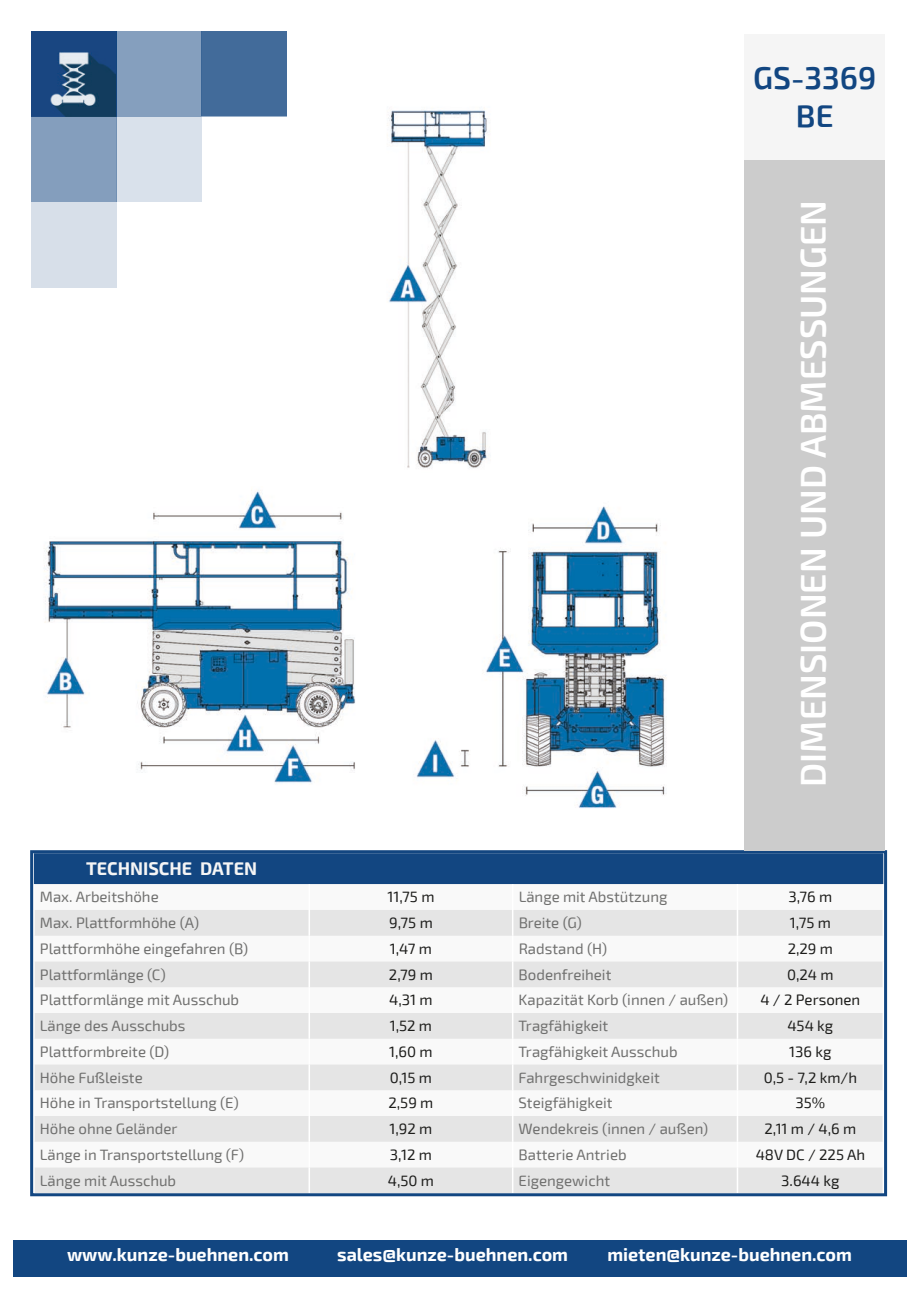
<style>
.page{position:relative;width:919px;height:1289px;background:#fff}
.page>*{position:absolute;margin:0;border:0;box-sizing:border-box;transform-origin:0 0}
.t1{font:600 36px "Exo 2";color:#fff}
.t2{font:600 31.5px/37.8px "Exo 2";color:#124681;text-align:center}
.t3{font:700 18px "Exo 2";color:#fff}
.t4{font:700 18px "Exo 2";color:#f5f5f5}
.t5{font:15px "Exo 2";color:#70706f}
.t6{font:15px "Exo 2";color:#1d1d1b}
</style>
<div class="page">
<svg style="left:34px;top:854px;width:849px;height:338px"></svg>
<hr style="left:736px;top:1167px;width:2px;height:26px;background:#fff">
<hr style="left:882px;top:1167px;width:2px;height:26px;background:#fff">
<div style="left:30px;top:850px;width:857px;height:346px;border:3px solid #124681"></div>
<div style="left:13px;top:1239px;width:893px;height:37px;background:#124681"></div>
<div style="left:116px;top:31px;width:85px;height:170px;background:#d9e1eb"></div>
<div style="left:31px;top:32px;width:85px;height:255px;background:#d7dfe9"></div>
<div style="left:31px;top:116px;width:85px;height:85px;background:#849ebd"></div>
<svg style="left:116px;top:31px;width:170px;height:85px;background:#6284ab"></svg>
<img style="left:31px;top:31px;width:85px;height:85px">
<div style="left:744px;top:34px;width:140px;height:816px;background:#ccc"></div>
<img style="left:44px;top:490px;width:622px;height:318px">
<img style="left:387px;top:110px;width:102px;height:358px">
<div style="left:744px;top:34px;width:140px;height:125px;background:#f5f5f5"></div>
<h2 class="t2" style="left:753px;top:59px;width:125px">GS-3369<br>BE</h2>
<h1 class="t1" style="left:791px;top:786px;width:588px;rotate:-90deg">DIMENSIONEN UND ABMESSUNGEN</h1>
<p class="t4" style="left:86px;top:858px;width:172px">TECHNISCHE DATEN</p>
<p class="t5" style="left:40px;top:888px;width:120px">Max. Arbeitshöhe</p>
<p class="t6" style="left:387px;top:888px;width:49px">11,75 m</p>
<p class="t5" style="left:518px;top:888px;width:150px">Länge mit Abstützung</p>
<p class="t6" style="left:788px;top:888px;width:45px">3,76 m</p>
<p class="t5" style="left:40px;top:914px;width:161px">Max. Plattformhöhe (A)</p>
<p class="t6" style="left:389px;top:914px;width:45px">9,75 m</p>
<p class="t5" style="left:518px;top:914px;width:65px">Breite (G)</p>
<p class="t6" style="left:789px;top:914px;width:43px">1,75 m</p>
<p class="t5" style="left:40px;top:939px;width:210px">Plattformhöhe eingefahren (B)</p>
<p class="t6" style="left:390px;top:939px;width:44px">1,47 m</p>
<p class="t5" style="left:518px;top:939px;width:90px">Radstand (H)</p>
<p class="t6" style="left:787px;top:939px;width:47px">2,29 m</p>
<p class="t5" style="left:40px;top:965px;width:127px">Plattformlänge (C)</p>
<p class="t6" style="left:389px;top:965px;width:46px">2,79 m</p>
<p class="t5" style="left:518px;top:965px;width:94px">Bodenfreiheit</p>
<p class="t6" style="left:787px;top:965px;width:48px">0,24 m</p>
<p class="t5" style="left:40px;top:991px;width:201px">Plattformlänge mit Ausschub</p>
<p class="t6" style="left:389px;top:991px;width:45px">4,31 m</p>
<p class="t5" style="left:518px;top:991px;width:211px">Kapazität Korb (innen / außen)</p>
<p class="t6" style="left:760px;top:991px;width:101px">4 / 2 Personen</p>
<p class="t5" style="left:40px;top:1017px;width:147px">Länge des Ausschubs</p>
<p class="t6" style="left:390px;top:1017px;width:44px">1,52 m</p>
<p class="t5" style="left:518px;top:1017px;width:91px">Tragfähigkeit</p>
<p class="t6" style="left:787px;top:1017px;width:47px">454 kg</p>
<p class="t5" style="left:40px;top:1042px;width:131px">Plattformbreite (D)</p>
<p class="t6" style="left:389px;top:1042px;width:45px">1,60 m</p>
<p class="t5" style="left:518px;top:1042px;width:160px">Tragfähigkeit Ausschub</p>
<p class="t6" style="left:789px;top:1042px;width:44px">136 kg</p>
<p class="t5" style="left:40px;top:1068px;width:104px">Höhe Fußleiste</p>
<p class="t6" style="left:390px;top:1068px;width:44px">0,15 m</p>
<p class="t5" style="left:518px;top:1068px;width:143px">Fahrgeschwinidgkeit</p>
<p class="t6" style="left:763px;top:1068px;width:95px">0,5 - 7,2 km/h</p>
<p class="t5" style="left:40px;top:1094px;width:200px">Höhe in Transportstellung (E)</p>
<p class="t6" style="left:388px;top:1094px;width:46px">2,59 m</p>
<p class="t5" style="left:518px;top:1094px;width:95px">Steigfähigkeit</p>
<p class="t6" style="left:795px;top:1094px;width:31px">35%</p>
<p class="t5" style="left:40px;top:1120px;width:139px">Höhe ohne Geländer</p>
<p class="t6" style="left:389px;top:1120px;width:44px">1,92 m</p>
<p class="t5" style="left:518px;top:1120px;width:191px">Wendekreis (innen / außen)</p>
<p class="t6" style="left:764px;top:1120px;width:93px">2,11 m / 4,6 m</p>
<p class="t5" style="left:40px;top:1145px;width:206px">Länge in Transportstellung (F)</p>
<p class="t6" style="left:390px;top:1145px;width:43px">3,12 m</p>
<p class="t5" style="left:518px;top:1145px;width:109px">Batterie Antrieb</p>
<p class="t6" style="left:755px;top:1145px;width:111px">48V DC / 225 Ah</p>
<p class="t5" style="left:40px;top:1171px;width:138px">Länge mit Ausschub</p>
<p class="t6" style="left:388px;top:1171px;width:48px">4,50 m</p>
<p class="t5" style="left:518px;top:1171px;width:93px">Eigengewicht</p>
<p class="t6" style="left:781px;top:1171px;width:60px">3.644 kg</p>
<p class="t3" style="left:67px;top:1244px;width:223px">www.kunze-buehnen.com</p>
<p class="t3" style="left:337px;top:1244px;width:232px">sales@kunze-buehnen.com</p>
<p class="t3" style="left:607px;top:1244px;width:246px">mieten@kunze-buehnen.com</p>
</div>
